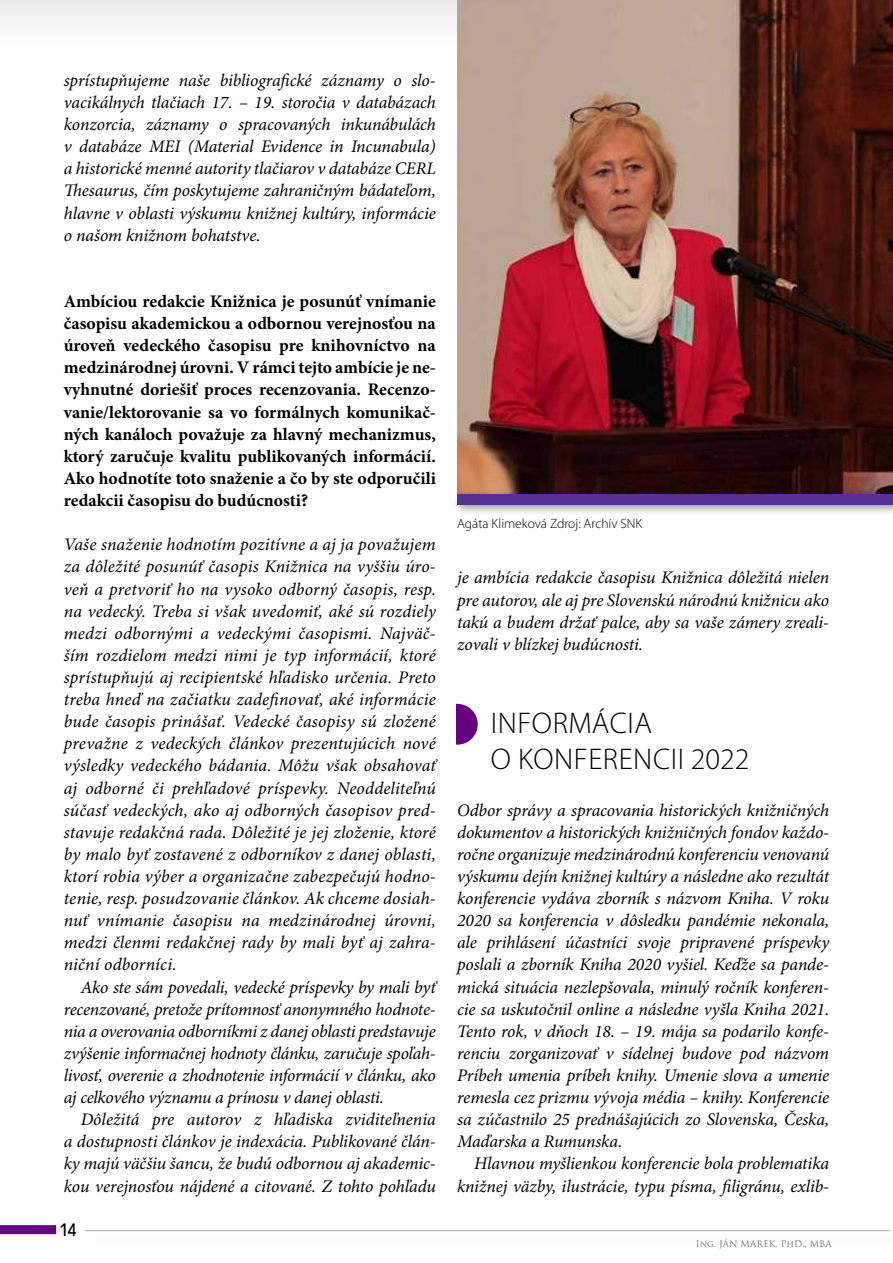
<style>
.page{position:relative;width:893px;height:1263px;background:#fff}
.page>*{position:absolute;margin:0;border:0;box-sizing:border-box;transform-origin:0 0}
.t1{font:300 30px/36px "Myriad Pro";letter-spacing:.02em;color:#000}
.t2{font:18px "GT Pressura";color:#000}
.t3{font:italic 17.7px/22px "Minion Pro";letter-spacing:-.005em;color:#000;text-align:justify}
.t4{font:700 17.7px/22px "Minion Pro";color:#000;text-align:justify}
.t5{font:300 13.5px "Myriad Pro";color:#000}
.t6{font:9px "Trajan Pro";color:#706f6f}
</style>
<div class="page">
<div style="left:0;top:0;width:893px;height:44px;background:#f4f4f4"></div>
<div style="left:0;top:1225px;width:56px;height:9px;background:#66007e"></div>
<hr style="left:85px;top:1230px;width:805px;height:1px;background:#a5a29a">
<img style="left:457px;top:0;width:436px;height:489px">
<div style="left:452px;top:489px;width:441px;height:27px;background:#000;opacity:.4"></div>
<div style="left:457px;top:494px;width:436px;height:11px;background:#55308d"></div>
<div style="left:437px;top:704px;width:41px;height:41px;background:#66007e;border-radius:50%"></div>
<div style="left:436px;top:701px;width:20px;height:45px;background:#fff"></div>
<p class="t3" style="left:64px;top:70px;width:374px">sprístupňujeme naše bibliografické záznamy o slo&shy;vacikálnych tlačiach 17. – 19. storočia v databázach konzorcia, záznamy o spracovaných inkunábulách v databáze MEI (Material Evidence in Incunabula) a historické menné autority tlačiarov v databáze CERL Thesaurus, čím poskytujeme zahraničným bádateľom, hlavne v oblasti výskumu knižnej kultúry, informácie o našom knižnom bohatstve.</p>
<p class="t4" style="left:64px;top:291px;width:374px">Ambíciou redakcie Knižnica je posunúť vnímanie časopisu akademickou a odbornou verejnosťou na úroveň vedeckého časopisu pre knihovníctvo na medzinárodnej úrovni. V rámci tejto ambície je ne&shy;vyhnutné doriešiť proces recenzovania. Recenzo&shy;vanie/lektorovanie sa vo formálnych komunikač&shy;ných kanáloch považuje za hlavný mechanizmus, ktorý zaručuje kvalitu publikovaných informácií.<br>Ako hodnotíte toto snaženie a čo by ste odporučili redakcii časopisu do budúcnosti?</p>
<p class="t3" style="left:64px;top:534px;width:374px">Vaše snaženie hodnotím pozitívne a aj ja považujem za dôležité posunúť časopis Knižnica na vyššiu úro&shy;veň a pretvoriť ho na vysoko odborný časopis, resp. na vedecký. Treba si však uvedomiť, aké sú rozdiely medzi odbornými a vedeckými časopismi. Najväč&shy;ším rozdielom medzi nimi je typ informácií, ktoré sprístupňujú aj recipientské hľadisko určenia. Preto treba hneď na začiatku zadefinovať, aké informácie bude časopis prinášať. Vedecké časopisy sú zložené prevažne z vedeckých článkov prezentujúcich nové výsledky vedeckého bádania. Môžu však obsahovať aj odborné či prehľadové príspevky. Neoddeliteľnú súčasť vedeckých, ako aj odborných časopisov pred&shy;stavuje redakčná rada. Dôležité je jej zloženie, ktoré by malo byť zostavené z odborníkov z danej oblasti, ktorí robia výber a organizačne zabezpečujú hodno&shy;tenie, resp. posudzovanie článkov. Ak chceme dosiah&shy;nuť vnímanie časopisu na medzinárodnej úrovni, medzi členmi redakčnej rady by mali byť aj zahra&shy;niční odborníci.</p>
<p class="t3" style="left:64px;top:976px;width:374px;text-indent:17px">Ako ste sám povedali, vedecké príspevky by mali byť recenzované, pretože prítomnosť anonymného hodnote&shy;nia a overovania odborníkmi z danej oblasti predstavuje zvýšenie informačnej hodnoty článku, zaručuje spoľah&shy;livosť, overenie a zhodnotenie informácií v článku, ako aj celkového významu a prínosu v danej oblasti.</p>
<p class="t3" style="left:64px;top:1109px;width:374px;text-indent:17px">Dôležitá pre autorov z hľadiska zviditeľnenia a dostupnosti článkov je indexácia. Publikované člán&shy;ky majú väčšiu šancu, že budú odbornou aj akademic&shy;kou verejnosťou nájdené a citované. Z tohto pohľadu</p>
<p class="t2" style="left:61px;top:1216px;width:17px">14</p>
<p class="t5" style="left:457px;top:516px;width:186px">Agáta Klimeková Zdroj: Archív SNK</p>
<p class="t3" style="left:457px;top:567px;width:374px">je ambícia redakcie časopisu Knižnica dôležitá nielen pre autorov, ale aj pre Slovenskú národnú knižnicu ako takú a budem držať palce, aby sa vaše zámery zreali&shy;zovali v blízkej budúcnosti.</p>
<h1 class="t1" style="left:491px;top:705px;width:260px">INFORMÁCIA<br>O KONFERENCII 2022</h1>
<p class="t3" style="left:457px;top:800px;width:374px">Odbor správy a spracovania historických knižničných dokumentov a historických knižničných fondov každo&shy;ročne organizuje medzinárodnú konferenciu venovanú výskumu dejín knižnej kultúry a následne ako rezultát konferencie vydáva zborník s názvom Kniha. V roku 2020 sa konferencia v dôsledku pandémie nekonala, ale prihlásení účastníci svoje pripravené príspevky poslali a zborník Kniha 2020 vyšiel. Keďže sa pande&shy;mická situácia nezlepšovala, minulý ročník konferen&shy;cie sa uskutočnil online a následne vyšla Kniha 2021.<br>Tento rok, v dňoch 18. – 19. mája sa podarilo konfe&shy;renciu zorganizovať v sídelnej budove pod názvom Príbeh umenia príbeh knihy. Umenie slova a umenie remesla cez prizmu vývoja média – knihy. Konferencie sa zúčastnilo 25 prednášajúcich zo Slovenska, Česka, Maďarska a Rumunska.</p>
<p class="t3" style="left:457px;top:1153px;width:374px;text-align:right">Hlavnou myšlienkou konferencie bola problematika knižnej väzby, ilustrácie, typu písma, filigránu, exlib-</p>
<p class="t6" style="left:696px;top:1238px;width:137px">Ing. JÁN MAREK, PhD., MBA</p>
</div>
